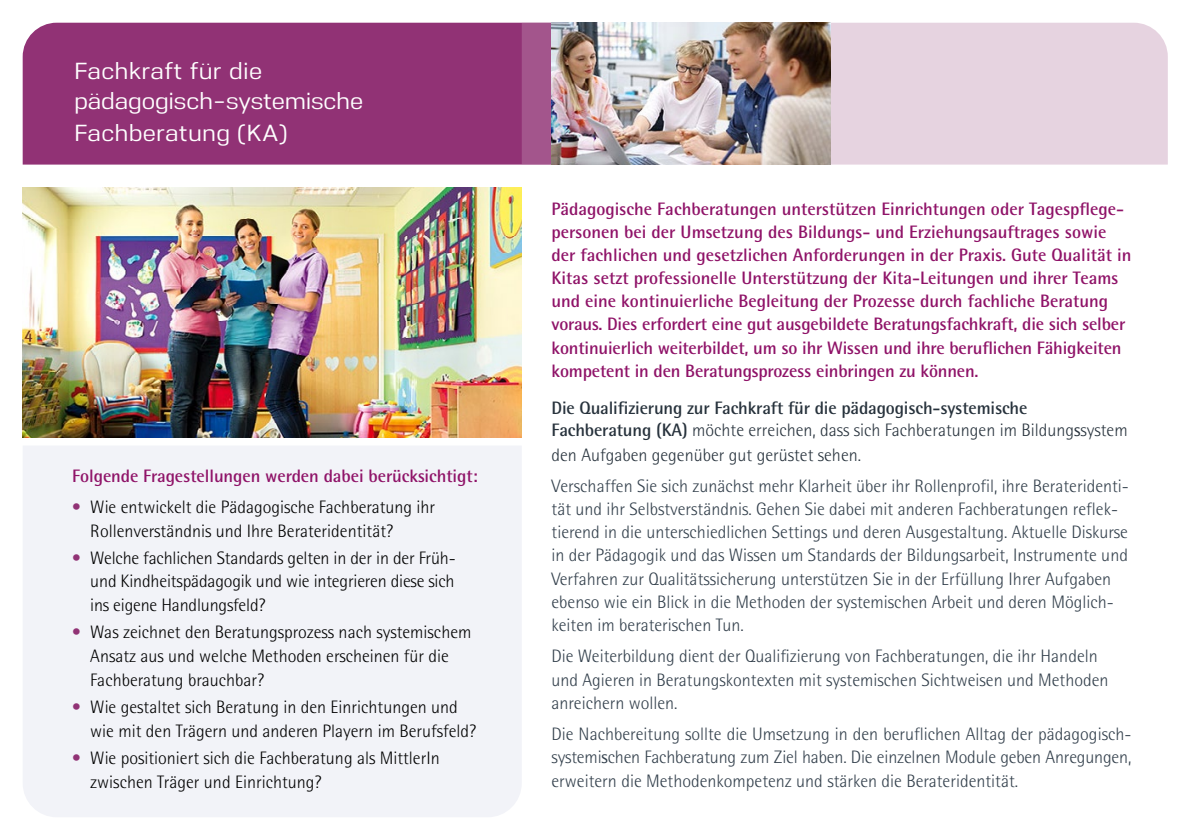
<style>
.page{position:relative;width:1191px;height:840px;background:#fff}
.page>*{position:absolute;margin:0;border:0;box-sizing:border-box;transform-origin:0 0}
.t1{font:500 23.2px/30px "Nuber";color:#fff}
.t2{font:300 18px/23.2px "Rotis Semi Sans";color:#323f4b}
.t3{font:700 18px/23.2px "Rotis Semi Sans";color:#8f1368}
.t4{font:300 18px/23.4px "Rotis Semi Sans";color:#000}
.t5{font:700 18px/22.6px "Rotis Semi Sans";letter-spacing:-.01em;color:#27323c}
.t6{font:300 18px "Rotis Semi Sans";color:#27323c}
.s1{color:#913275}
.s2{font-weight:300}
.s3{font-family:"Rotis Semi Sans Std";font-weight:400}
</style>
<div class="page">
<img style="left:23px;top:187px;width:499px;height:250px">
<div style="left:23px;top:446px;width:499px;height:370px;background:#f2f3f8"></div>
<div style="left:23px;top:23px;width:499px;height:141px;background:#913275"></div>
<svg style="left:522px;top:23px;width:645px;height:141px;background:#e0c9d9"></svg>
<img style="left:551px;top:23px;width:280px;height:141px">
<p class="t1" style="left:74px;top:55px;width:290px">Fachkraft für die pädagogisch-systemische</p>
<p class="t1" style="left:74px;top:117px;width:215px">Fachberatung (KA)</p>
<p class="t3" style="left:72px;top:464px;width:407px">Folgende Fragestellungen werden dabei berücksichtigt:</p>
<p class="t4" style="left:90px;top:495px;width:346px;line-height:24px;text-indent:-18px"><span class="s1">•</span> Wie entwickelt die Pädagogische Fachberatung ihr<br>Rollenverständnis und Ihre Berateridentität?</p>
<p class="t4" style="left:90px;top:546px;width:367px;text-align:justify;text-indent:-18px"><span class="s1">•</span> Welche fachlichen Standards gelten in der in der Früh&shy;und Kindheitspädagogik und wie integrieren diese sich ins eigene Handlungsfeld?</p>
<p class="t4" style="left:90px;top:620px;width:383px;text-indent:-18px"><span class="s1">•</span> Was zeichnet den Beratungsprozess nach systemischem<br>Ansatz aus und welche Methoden erscheinen für die<br>Fachberatung brauchbar?</p>
<p class="t4" style="left:90px;top:694px;width:387px;line-height:24px;text-indent:-18px"><span class="s1">•</span> Wie gestaltet sich Beratung in den Einrichtungen und wie mit den Trägern und anderen Playern im Berufsfeld?</p>
<p class="t4" style="left:90px;top:745px;width:351px;line-height:24px;text-indent:-18px"><span class="s1">•</span> Wie positioniert sich die Fachberatung als MittlerIn zwischen Träger und Einrichtung?</p>
<p class="t3" style="left:551px;top:196px;width:581px">Pädagogische Fachberatungen unterstützen Einrichtungen oder Tagespflege&shy;personen bei der Umsetzung des Bildungs- und Erziehungsauftrages sowie der fachlichen und gesetzlichen Anforderungen in der Praxis. Gute Qualität in Kitas setzt professionelle Unterstützung der Kita-Leitungen und ihrer Teams und eine kontinuierliche Begleitung der Prozesse durch fachliche Beratung voraus. Dies erfordert eine gut ausgebildete Beratungsfachkraft, die sich selber kontinuierlich weiterbildet, um so ihr Wissen und ihre beruflichen Fähigkeiten kompetent in den Beratungsprozess einbringen zu können.</p>
<p class="t5" style="left:551px;top:396px;width:578px">Die Qualifizierung zur Fachkraft für die pädagogisch-systemische<br>Fachberatung (KA) <span class="s2">möchte erreichen, dass sich Fachberatungen im Bildung</span><span class="s3">s</span><span class="s2">system</span></p>
<p class="t6" style="left:551px;top:444px;width:311px">den Aufgaben gegenüber gut gerüstet sehen.</p>
<p class="t2" style="left:551px;top:474px;width:579px">Verschaffen Sie sich zunächst mehr Klarheit über ihr Rollenprofil, ihre Berateridenti&shy;tät und ihr Selbstverständnis. Gehen Sie dabei mit anderen Fachberatungen reflek&shy;tierend in die unterschiedlichen Settings und deren Ausgestaltung. Aktuelle Diskurse in der Pädagogik und das Wissen um Standards der Bildungsarbeit, Instrumente und Verfahren zur Qualitätssicherung unterstützen Sie in der Erfüllung Ihrer Aufgaben ebenso wie ein Blick in die Methoden der systemischen Arbeit und deren Möglich&shy;keiten im beraterischen Tun.</p>
<p class="t2" style="left:551px;top:644px;width:558px">Die Weiterbildung dient der Qualifizierung von Fachberatungen, die ihr Handeln und Agieren in Beratungskontexten mit systemischen Sichtweisen und Methoden anreichern wollen.</p>
<p class="t2" style="left:551px;top:722px;width:581px;line-height:22.6px">Die Nachbereitung sollte die Umsetzung in den beruflichen Alltag der pädagogisch&shy;systemi<span class="s3">s</span>chen Fachberatung zum Ziel haben. Die einzelnen Module geben Anregungen,</p>
<p class="t2" style="left:551px;top:769px;width:468px">erweitern die Methodenkompetenz und stärken die Berateridentität.</p>
</div>
